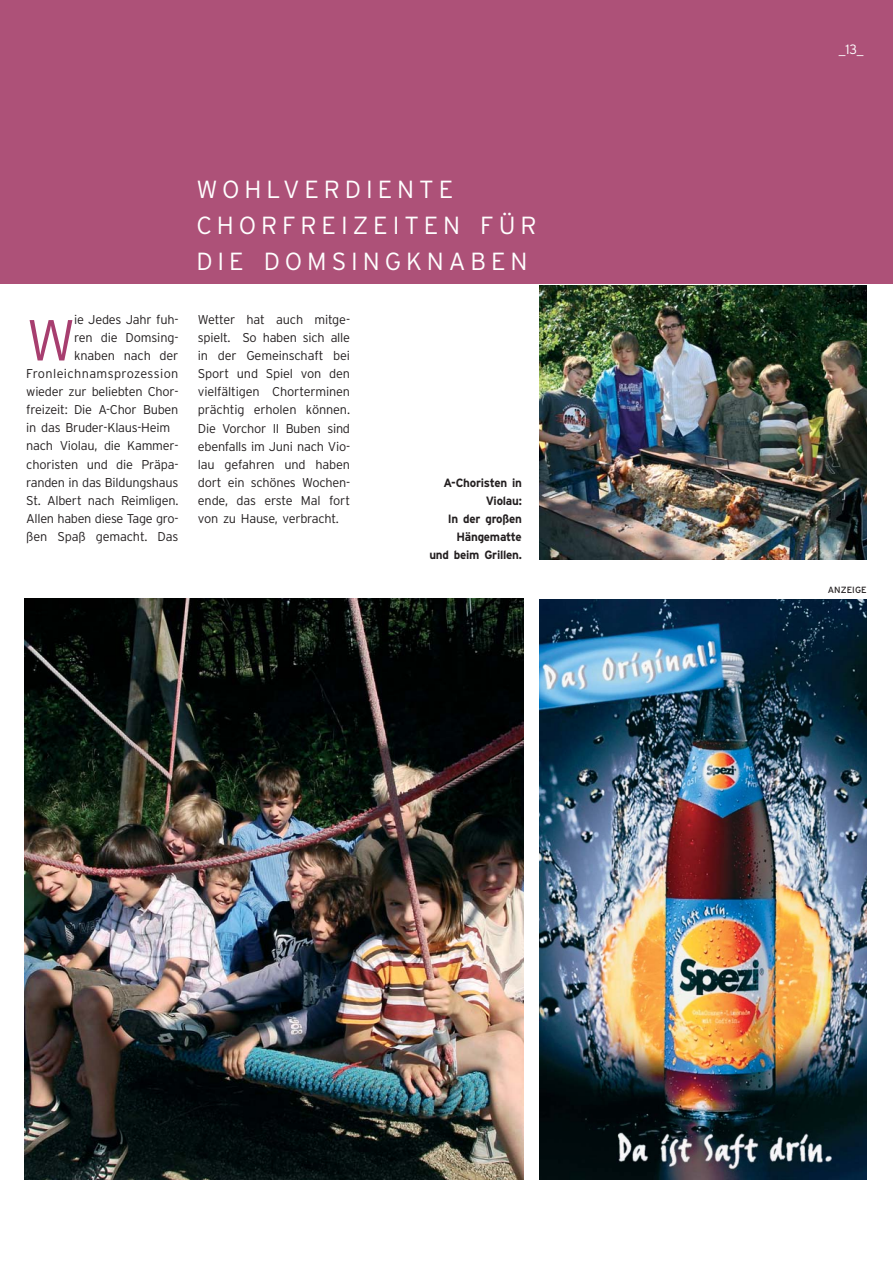
<style>
.page{position:relative;width:893px;height:1263px;background:#fff}
.page>*{position:absolute;margin:0;border:0;box-sizing:border-box;transform-origin:0 0}
.t1{font:300 57.75px "Interstate";color:#a73e6f}
.t2{font:300 24.75px/36px "Interstate";letter-spacing:.2em;color:#fff}
.t3{font:300 13.5px "Interstate";color:#fff}
.t4{font:300 12.75px/18px "Interstate";letter-spacing:-.02em;color:#231f20;text-align:justify}
.t5{font:300 12.75px "Interstate";letter-spacing:.03em;color:#231f20}
.t6{font:700 12px/18px "Interstate";letter-spacing:-.02em;color:#231f20;text-align:right}
.t7{font:9px "Interstate";letter-spacing:.005em;color:#231f20}
</style>
<div class="page">
<img style="left:0;top:0;width:893px;height:1180px">
<p class="t4" style="left:74px;top:312px;width:106px">ie Jedes Jahr fuh-</p>
<p class="t4" style="left:74px;top:330px;width:106px">ren die Domsing-</p>
<p class="t4" style="left:74px;top:348px;width:106px">knaben nach der</p>
<p class="t5" style="left:26px;top:369px;width:154px">Fronleichnamsprozession</p>
<p class="t4" style="left:26px;top:384px;width:154px">wieder zur beliebten Chor-</p>
<p class="t4" style="left:26px;top:402px;width:154px">freizeit: Die A-Chor Buben</p>
<p class="t4" style="left:26px;top:420px;width:145px">in das Bruder-Klaus-Heim</p>
<p class="t4" style="left:26px;top:438px;width:154px">nach Violau, die Kammer-</p>
<p class="t4" style="left:26px;top:456px;width:154px">choristen und die Präpa-</p>
<p class="t4" style="left:26px;top:474px;width:154px">randen in das Bildungshaus</p>
<p class="t4" style="left:26px;top:492px;width:154px">St. Albert nach Reimligen.</p>
<p class="t4" style="left:26px;top:510px;width:154px">Allen haben diese Tage gro-</p>
<p class="t4" style="left:26px;top:528px;width:154px">ßen Spaß gemacht. Das</p>
<h1 class="t1" style="left:26px;top:319px;width:51px">W</h1>
<h2 class="t2" style="left:196px;top:174px;width:342px">WOHLVERDIENTE<br>CHORFREIZEITEN FÜR<br>DIE DOMSINGKNABEN</h2>
<p class="t4" style="left:198px;top:312px;width:154px">Wetter hat auch mitge&shy;spielt. So haben sich alle in der Gemeinschaft bei Sport und Spiel von den vielfältigen Chorterminen prächtig erholen können.<br>Die Vorchor II Buben sind ebenfalls im Juni nach Vio&shy;lau gefahren und haben dort ein schönes Wochen&shy;ende, das erste Mal fort von zu Hause, verbracht.</p>
<p class="t6" style="left:429px;top:474px;width:94px">A-Choristen in<br>Violau:<br>In der großen<br>Hängematte<br>und beim Grillen.</p>
<p class="t3" style="left:839px;top:45px;width:26px">_13_</p>
<p class="t7" style="left:828px;top:586px;width:41px">ANZEIGE</p>
</div>
